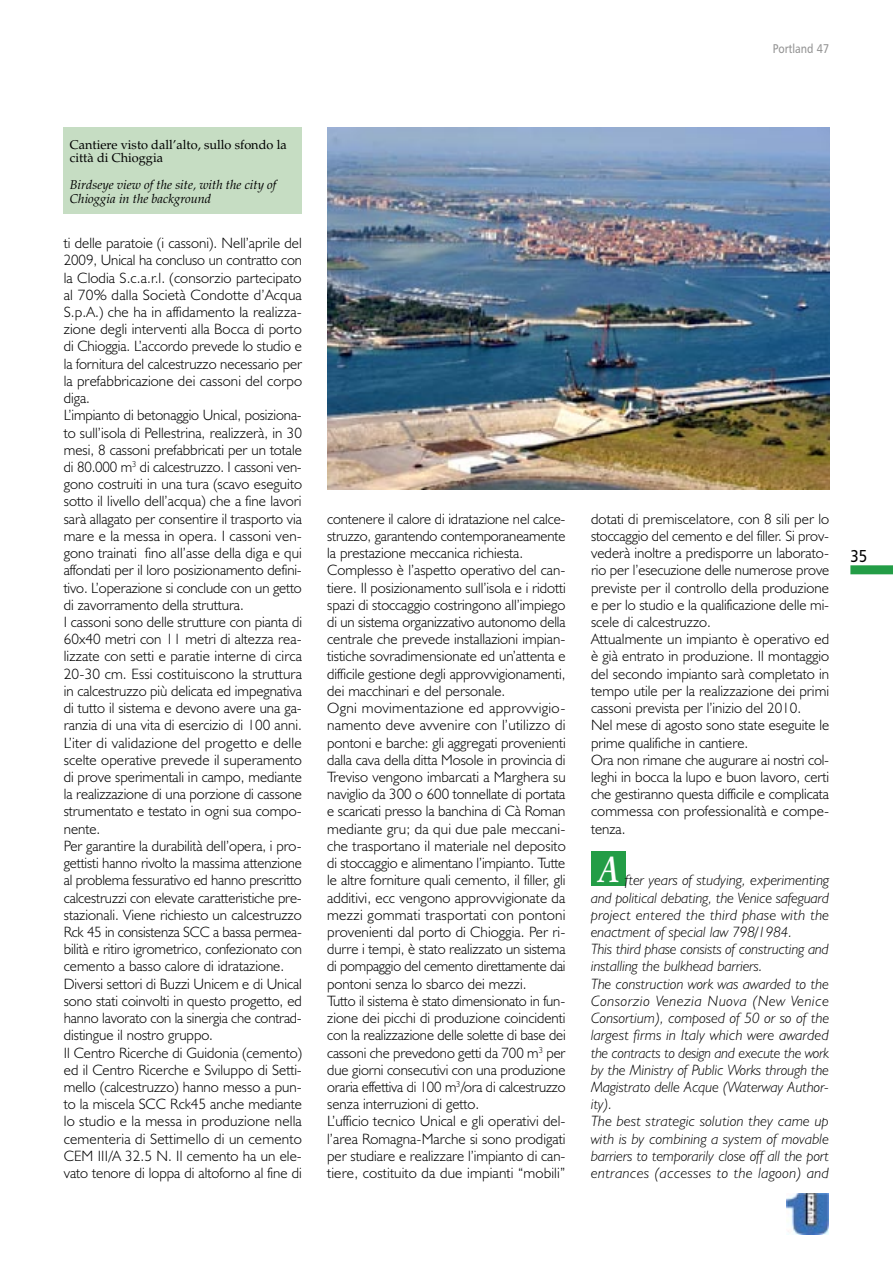
<style>
.page{position:relative;width:893px;height:1263px;background:#fff}
.page>*{position:absolute;margin:0;border:0;box-sizing:border-box;transform-origin:0 0}
.t1{font:italic 700 37.2px "Palatino";color:#fff;scale:.8 1}
.t2{font:17.25px "Humanist 777 BT Roman B";color:#000;scale:.85 1}
.t3{font:300 15px/17.2px "Humanist 521 BT";color:#000}
.t4{font:italic 300 15px/17.2px "Humanist 521 BT";letter-spacing:.005em;color:#000}
.t5{font:italic 12.75px/13.5px "Palatino";color:#000}
.t6{font:12.75px/13.5px "Palatino";color:#000}
.t7{font:12.6px "Humanist 777 BT Roman B";color:#939393;scale:.85 1}
</style>
<div class="page">
<div style="left:850px;top:565px;width:43px;height:9px;background:#239d46"></div>
<img style="left:787px;top:1193px;width:41px;height:42px">
<div style="left:64px;top:128px;width:238px;height:86px;background:#c6ddc3"></div>
<div style="left:591px;top:851px;width:34px;height:34px;background:#239d46"></div>
<img style="left:327px;top:128px;width:502px;height:361px">
<p class="t7" style="left:773px;top:40px;width:68px">Portland 47</p>
<p class="t6" style="left:70px;top:138px;width:218px">Cantiere visto dall’alto, sullo sfondo la città di Chioggia</p>
<p class="t5" style="left:70px;top:178px;width:208px">Birdseye view of the site, with the city of<br>Chioggia in the background</p>
<p class="t3" style="left:64px;top:234px;width:240px">ti delle paratoie (i cassoni). Nell’aprile del 2009, Unical ha concluso un contratto con la Clodia S.c.a.r.l. (consorzio partecipato al 70% dalla Società Condotte d’Acqua S.p.A.) che ha in affidamento la realizza&shy;zione degli interventi alla Bocca di porto di Chioggia. L’accordo prevede lo studio e la fornitura del calcestruzzo necessario per la prefabbricazione dei cassoni del corpo diga.<br>L’impianto di betonaggio Unical, posiziona&shy;to sull’isola di Pellestrina, realizzerà, in 30 mesi, 8 cassoni prefabbricati per un totale di 80.000 m<sup>3</sup> di calcestruzzo. I cassoni ven&shy;gono costruiti in una tura (scavo eseguito sotto il livello dell’acqua) che a fine lavori sarà allagato per consentire il trasporto via mare e la messa in opera. I cassoni ven&shy;gono trainati fino all’asse della diga e qui affondati per il loro posizionamento defini&shy;tivo. L’operazione si conclude con un getto di zavorramento della struttura.<br>I cassoni sono delle strutture con pianta di 60x40 metri con 11 metri di altezza rea&shy;lizzate con setti e paratie interne di circa 20-30 cm. Essi costituiscono la struttura in calcestruzzo più delicata ed impegnativa di tutto il sistema e devono avere una ga&shy;ranzia di una vita di esercizio di 100 anni.<br>L’iter di validazione del progetto e delle scelte operative prevede il superamento di prove sperimentali in campo, mediante la realizzazione di una porzione di cassone strumentato e testato in ogni sua compo&shy;nente.<br>Per garantire la durabilità dell’opera, i pro&shy;gettisti hanno rivolto la massima attenzione al problema fessurativo ed hanno prescritto calcestruzzi con elevate caratteristiche pre&shy;stazionali. Viene richiesto un calcestruzzo Rck 45 in consistenza SCC a bassa permea&shy;bilità e ritiro igrometrico, confezionato con cemento a basso calore di idratazione.<br>Diversi settori di Buzzi Unicem e di Unical sono stati coinvolti in questo progetto, ed hanno lavorato con la sinergia che contrad&shy;distingue il nostro gruppo.<br>Il Centro Ricerche di Guidonia (cemento) ed il Centro Ricerche e Sviluppo di Setti&shy;mello (calcestruzzo) hanno messo a pun&shy;to la miscela SCC Rck45 anche mediante lo studio e la messa in produzione nella cementeria di Settimello di un cemento CEM III/A 32.5 N. Il cemento ha un ele&shy;vato tenore di loppa di altoforno al fine di</p>
<p class="t3" style="left:327px;top:510px;width:240px">contenere il calore di idratazione nel calce&shy;struzzo, garantendo contemporaneamente la prestazione meccanica richiesta.<br>Complesso è l’aspetto operativo del can&shy;tiere. Il posizionamento sull’isola e i ridotti spazi di stoccaggio costringono all’impiego di un sistema organizzativo autonomo della centrale che prevede installazioni impian&shy;tistiche sovradimensionate ed un’attenta e difficile gestione degli approvvigionamenti, dei macchinari e del personale.<br>Ogni movimentazione ed approvvigio&shy;namento deve avvenire con l’utilizzo di pontoni e barche: gli aggregati provenienti dalla cava della ditta Mosole in provincia di Treviso vengono imbarcati a Marghera su naviglio da 300 o 600 tonnellate di portata e scaricati presso la banchina di Cà Roman mediante gru; da qui due pale meccani&shy;che trasportano il materiale nel deposito di stoccaggio e alimentano l’impianto. Tutte le altre forniture quali cemento, il filler, gli additivi, ecc vengono approvvigionate da mezzi gommati trasportati con pontoni provenienti dal porto di Chioggia. Per ri&shy;durre i tempi, è stato realizzato un sistema di pompaggio del cemento direttamente dai pontoni senza lo sbarco dei mezzi.<br>Tutto il sistema è stato dimensionato in fun&shy;zione dei picchi di produzione coincidenti con la realizzazione delle solette di base dei cassoni che prevedono getti da 700 m<sup>3</sup> per due giorni consecutivi con una produzione oraria effettiva di 100 m<sup>3</sup>/ora di calcestruzzo senza interruzioni di getto.<br>L’ufficio tecnico Unical e gli operativi del&shy;l’area Romagna-Marche si sono prodigati per studiare e realizzare l’impianto di can&shy;tiere, costituito da due impianti “mobili”</p>
<p class="t3" style="left:591px;top:510px;width:240px">dotati di premiscelatore, con 8 sili per lo stoccaggio del cemento e del filler. Si prov&shy;vederà inoltre a predisporre un laborato&shy;rio per l’esecuzione delle numerose prove previste per il controllo della produzione e per lo studio e la qualificazione delle mi&shy;scele di calcestruzzo.<br>Attualmente un impianto è operativo ed è già entrato in produzione. Il montaggio del secondo impianto sarà completato in tempo utile per la realizzazione dei primi cassoni prevista per l’inizio del 2010.<br>Nel mese di agosto sono state eseguite le prime qualifiche in cantiere.<br>Ora non rimane che augurare ai nostri col&shy;leghi in bocca la lupo e buon lavoro, certi che gestiranno questa difficile e complicata commessa con professionalità e compe&shy;tenza.</p>
<h1 class="t1" style="left:598px;top:847px;width:28px">A</h1>
<p class="t4" style="left:591px;top:871px;width:240px;text-indent:34px">fter years of studying, experimenting and political debating, the Venice safeguard project entered the third phase with the enactment of special law 798/1984.<br>This third phase consists of constructing and installing the bulkhead barriers.<br>The construction work was awarded to the Consorzio Venezia Nuova (New Venice Consortium), composed of 50 or so of the largest firms in Italy which were awarded the contracts to design and execute the work by the Ministry of Public Works through the Magistrato delle Acque (Waterway Author&shy;ity).<br>The best strategic solution they came up with is by combining a system of movable barriers to temporarily close off all the port entrances (accesses to the lagoon) and</p>
<p class="t2" style="left:850px;top:546px;width:21px">35</p>
</div>
